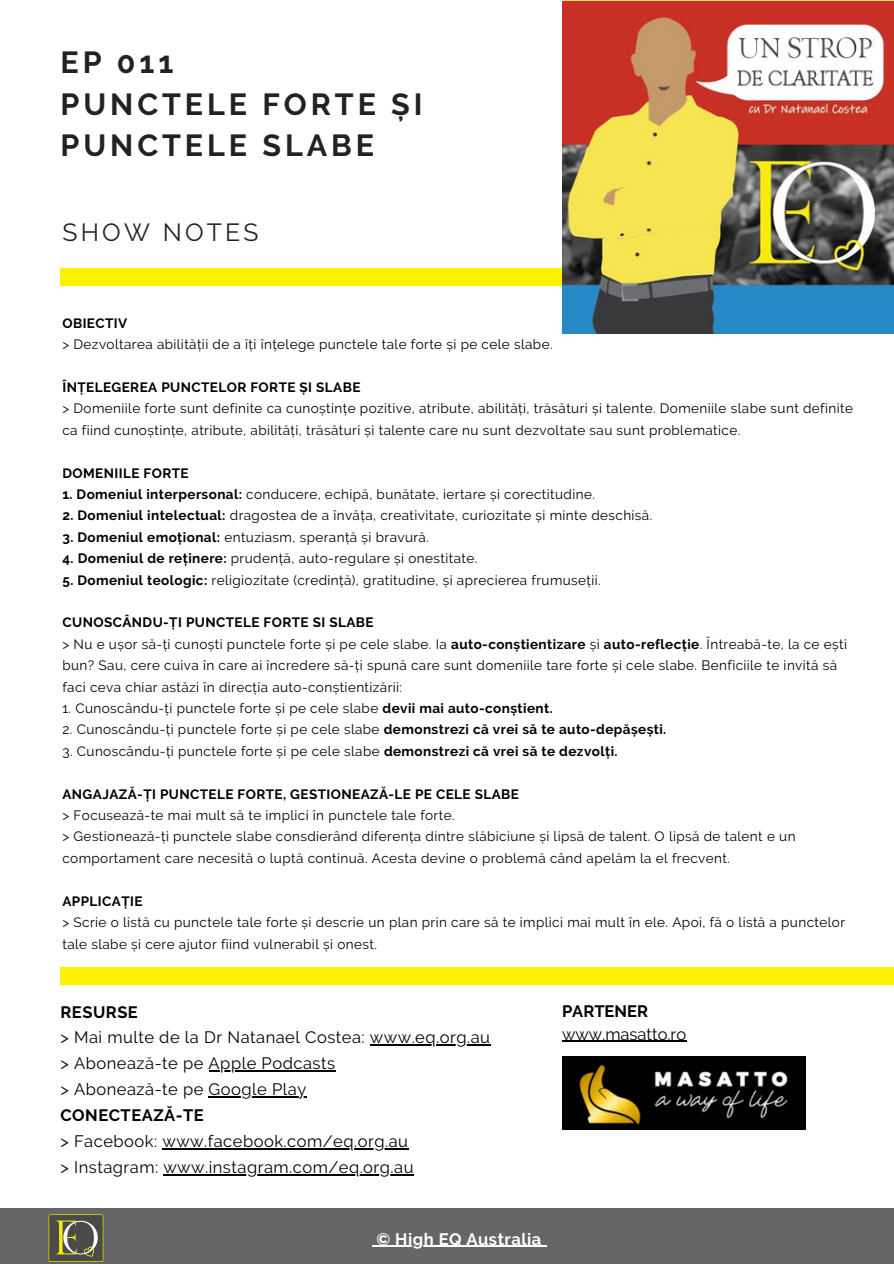
<style>
.page{position:relative;width:894px;height:1264px;background:#fff}
.page>*{position:absolute;margin:0;border:0;box-sizing:border-box;transform-origin:0 0}
.t1{font:700 30.45px/41.7px "Raleway";letter-spacing:.13em;color:#222}
.t2{font:24.75px "Raleway";letter-spacing:.13em;color:#222}
.t3{font:16.5px "Raleway";letter-spacing:.03em;color:#000}
.t4{font:700 16.5px "Raleway";letter-spacing:.03em;color:#000}
.t5{font:700 16.5px "Raleway";letter-spacing:.03em;color:#fff}
.t6{font:16.5px "Raleway";color:#000}
.t7{font:700 16.5px "Raleway";color:#000}
.t8{font:13.5px/21.5px "Raleway";letter-spacing:.03em;color:#000}
.t9{font:700 13.5px "Raleway";letter-spacing:.03em;color:#000}
.s1{font-weight:700}
</style>
<div class="page">
<div style="left:61px;top:269px;width:832px;height:17px;background:#fef001"></div>
<div style="left:0;top:1208px;width:893px;height:55px;background:#666"></div>
<img style="left:49px;top:1214px;width:54px;height:49px">
<div style="left:61px;top:967px;width:832px;height:17px;background:#fef001"></div>
<img style="left:562px;top:1px;width:331px;height:333px">
<img style="left:562px;top:1056px;width:243px;height:73px">
<hr style="left:562px;top:1040px;width:124px;height:1px;background:#000">
<hr style="left:372px;top:1245px;width:174px;height:1px;background:#fff">
<hr style="left:370px;top:1044px;width:120px;height:1px;background:#000">
<hr style="left:208px;top:1070px;width:127px;height:1px;background:#000">
<hr style="left:208px;top:1096px;width:99px;height:1px;background:#000">
<hr style="left:162px;top:1148px;width:246px;height:1px;background:#000">
<hr style="left:163px;top:1174px;width:251px;height:1px;background:#000">
<p class="t1" style="left:60px;top:41px;width:114px">EP 011</p>
<p class="t1" style="left:60px;top:83px;width:363px">PUNCTELE FORTE ȘI<br>PUNCTELE SLABE</p>
<p class="t2" style="left:62px;top:217px;width:198px">SHOW NOTES</p>
<p class="t9" style="left:62px;top:315px;width:66px">OBIECTIV</p>
<p class="t8" style="left:62px;top:334px;width:491px">&gt; Dezvoltarea abilității de a îți înțelege punctele tale forte și pe cele slabe.</p>
<p class="t9" style="left:62px;top:379px;width:299px">ÎNȚELEGEREA PUNCTELOR FORTE ȘI SLABE</p>
<p class="t8" style="left:62px;top:398px;width:791px">&gt; Domeniile forte sunt definite ca cunoștințe pozitive, atribute, abilități, trăsături și talente. Domeniile slabe sunt definite ca fiind cunoștințe, atribute, abilități, trăsături și talente care nu sunt dezvoltate sau sunt problematice.</p>
<p class="t9" style="left:62px;top:465px;width:128px">DOMENIILE FORTE</p>
<p class="t8" style="left:62px;top:483px;width:534px"><span class="s1">1. Domeniul interpersonal:</span> conducere, echipă, bunătate, iertare și corectitudine.</p>
<p class="t8" style="left:62px;top:505px;width:591px"><span class="s1">2. Domeniul intelectual:</span> dragostea de a învăța, creativitate, curiozitate și minte deschisă.</p>
<p class="t8" style="left:62px;top:526px;width:368px"><span class="s1">3. Domeniul emoțional:</span> entuziasm, speranță și bravură.</p>
<p class="t8" style="left:62px;top:547px;width:416px"><span class="s1">4. Domeniul de reținere:</span> prudență, auto-regulare și onestitate.</p>
<p class="t8" style="left:62px;top:569px;width:539px"><span class="s1">5. Domeniul teologic:</span> religiozitate (credință), gratitudine, și aprecierea frumuseții.</p>
<p class="t9" style="left:62px;top:614px;width:312px">CUNOSCÂNDU-ȚI PUNCTELE FORTE SI SLABE</p>
<p class="t8" style="left:62px;top:633px;width:785px">&gt; Nu e ușor să-ți cunoști punctele forte și pe cele slabe. Ia <span class="s1">auto-conștientizare</span> și <span class="s1">auto-reflecție</span>. Întreabă-te, la ce ești bun? Sau, cere cuiva în care ai încredere să-ți spună care sunt domeniile tare forte și cele slabe. Benficiile te invită să faci ceva chiar astăzi în direcția auto-conștientizării:</p>
<p class="t8" style="left:62px;top:697px;width:491px">1. Cunoscându-ți punctele forte și pe cele slabe <span class="s1">devii mai auto-conștient.</span></p>
<p class="t8" style="left:62px;top:719px;width:605px">2. Cunoscându-ți punctele forte și pe cele slabe <span class="s1">demonstrezi că vrei să te auto-depășești.</span></p>
<p class="t8" style="left:62px;top:740px;width:556px">3. Cunoscându-ți punctele forte și pe cele slabe <span class="s1">demonstrezi că vrei să te dezvolți.</span></p>
<p class="t9" style="left:62px;top:786px;width:458px">ANGAJAZĂ-ȚI PUNCTELE FORTE, GESTIONEAZĂ-LE PE CELE SLABE</p>
<p class="t8" style="left:62px;top:804px;width:393px">&gt; Focusează-te mai mult să te implici în punctele tale forte.</p>
<p class="t8" style="left:62px;top:826px;width:734px">&gt; Gestionează-ți punctele slabe consdierând diferența dintre slăbiciune și lipsă de talent. O lipsă de talent e un comportament care necesită o luptă continuă. Acesta devine o problemă când apelăm la el frecvent.</p>
<p class="t9" style="left:62px;top:893px;width:82px">APPLICAȚIE</p>
<p class="t8" style="left:62px;top:911px;width:783px">&gt; Scrie o listă cu punctele tale forte și descrie un plan prin care să te implici mai mult în ele. Apoi, fă o listă a punctelor tale slabe și cere ajutor fiind vulnerabil și onest.</p>
<p class="t4" style="left:60px;top:1002px;width:79px">RESURSE</p>
<p class="t3" style="left:60px;top:1027px;width:431px">&gt; Mai multe de la Dr Natanael Costea: www.eq.org.au</p>
<p class="t3" style="left:60px;top:1053px;width:276px">&gt; Abonează-te pe Apple Podcasts</p>
<p class="t3" style="left:60px;top:1079px;width:247px">&gt; Abonează-te pe Google Play</p>
<p class="t4" style="left:60px;top:1105px;width:145px">CONECTEAZĂ-TE</p>
<p class="t3" style="left:60px;top:1131px;width:349px">&gt; Facebook: www.facebook.com/eq.org.au</p>
<p class="t3" style="left:60px;top:1157px;width:354px">&gt; Instagram: www.instagram.com/eq.org.au</p>
<p class="t7" style="left:562px;top:1001px;width:87px">PARTENER</p>
<p class="t6" style="left:562px;top:1024px;width:126px">www.masatto.ro</p>
<p class="t5" style="left:376px;top:1229px;width:166px">© High EQ Australia</p>
</div>
